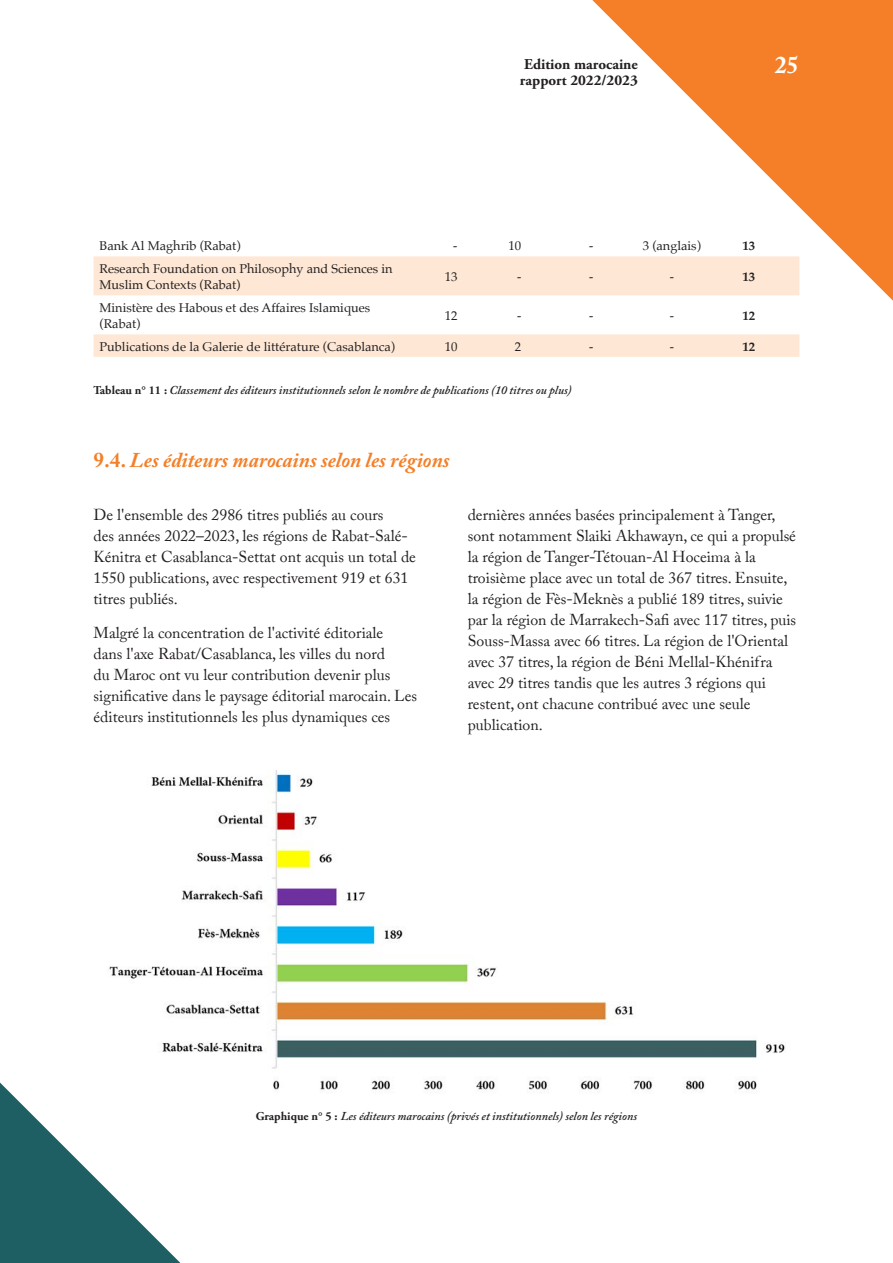
<style>
.page{position:relative;width:893px;height:1263px;background:#fff}
.page>*{position:absolute;margin:0;border:0;box-sizing:border-box;transform-origin:0 0}
.t1{font:700 24px "Adobe Caslon Pro";color:#fff}
.t2{font:italic 700 21px "Adobe Caslon Pro";color:#f47f28}
.t3{font:15.75px/21px "Adobe Caslon Pro";color:#231f20}
.t4{font:700 15px/16.5px "Adobe Garamond Pro";color:#231f20}
.t5{font:12.75px "Palatino";color:#231f20}
.t6{font:700 12.75px "Palatino";color:#231f20}
.t7{font:italic 600 12px "Adobe Caslon Pro";color:#231f20}
.s1{font-family:"Adobe Garamond Pro";font-weight:700;font-style:normal}
.s2{font-style:normal}
</style>
<div class="page">
<svg style="left:592px;top:0;width:301px;height:301px;fill:#f47f28"></svg>
<svg style="left:0;top:1082px;width:180px;height:181px"></svg>
<svg style="left:94px;top:256px;width:705px;height:101px;fill:#fee8d5"></svg>
<img style="left:106px;top:771px;width:679px;height:323px">
<p class="t4" style="left:520px;top:56px;width:119px">Edition marocaine rapport 2022/2023</p>
<h1 class="t1" style="left:775px;top:50px;width:25px">25</h1>
<p class="t5" style="left:100px;top:235px;width:143px">Bank Al Maghrib (Rabat)</p>
<p class="t5" style="left:100px;top:258px;width:295px">Research Foundation on Philosophy and Sciences in</p>
<p class="t5" style="left:100px;top:274px;width:143px">Muslim Contexts (Rabat(</p>
<p class="t5" style="left:100px;top:297px;width:272px">Ministère des Habous et des Affaires Islamiques</p>
<p class="t5" style="left:100px;top:313px;width:42px">(Rabat(</p>
<p class="t5" style="left:453px;top:235px;width:6px">-</p>
<p class="t5" style="left:508px;top:235px;width:14px">10</p>
<p class="t5" style="left:445px;top:266px;width:14px">13</p>
<p class="t5" style="left:517px;top:266px;width:6px">-</p>
<p class="t5" style="left:445px;top:305px;width:14px">12</p>
<p class="t5" style="left:517px;top:305px;width:6px">-</p>
<p class="t5" style="left:589px;top:235px;width:6px">-</p>
<p class="t5" style="left:643px;top:235px;width:60px">3 (anglais(</p>
<p class="t6" style="left:742px;top:235px;width:14px">13</p>
<p class="t5" style="left:589px;top:266px;width:6px">-</p>
<p class="t5" style="left:670px;top:266px;width:6px">-</p>
<p class="t6" style="left:742px;top:266px;width:14px">13</p>
<p class="t5" style="left:589px;top:305px;width:6px">-</p>
<p class="t5" style="left:670px;top:305px;width:6px">-</p>
<p class="t6" style="left:742px;top:305px;width:14px">12</p>
<p class="t5" style="left:100px;top:336px;width:297px">Publications de la Galerie de littérature (Casablanca(</p>
<p class="t7" style="left:94px;top:383px;width:480px"><span class="s1">Tableau °n 11 :</span> Classement des éditeurs institutionnels selon le nombre de publications (10 titres ou plus(</p>
<p class="t5" style="left:445px;top:336px;width:14px">10</p>
<p class="t5" style="left:515px;top:336px;width:8px">2</p>
<p class="t5" style="left:589px;top:336px;width:6px">-</p>
<p class="t5" style="left:670px;top:336px;width:6px">-</p>
<p class="t6" style="left:742px;top:336px;width:14px">12</p>
<p class="t2" style="left:94px;top:447px;width:358px"><span class="s2">9.4.</span> Les éditeurs marocains selon les régions</p>
<p class="t3" style="left:94px;top:504px;width:291px">De 'l ensemble des 2986 titres publiés au cours</p>
<p class="t3" style="left:94px;top:546px;width:324px">Kénitra et Casablanca-Settat ont acquis un total de</p>
<p class="t3" style="left:94px;top:525px;width:316px">des années 2022–2023, les régions de Rabat-Salé-</p>
<p class="t3" style="left:94px;top:567px;width:316px">1550 publications, avec respectivement 919 et 631 titres publiés.</p>
<p class="t3" style="left:94px;top:622px;width:325px">Malgré la concentration de 'l activité éditoriale<br>dans 'l axe Rabat/Casablanca, les villes du nord<br>du Maroc ont vu leur contribution devenir plus significative dans le paysage éditorial marocain. Les éditeurs institutionnels les plus dynamiques ces</p>
<p class="t3" style="left:468px;top:504px;width:330px">dernières années basées principalement à Tanger, sont notamment Slaiki Akhawayn, ce qui a propulsé la région de Tanger-Tétouan-Al Hoceima laà troisième place avec un total de 367 titres. Ensuite, la région de Fès-Meknès a publié 189 titres, suivie par la région de Marrakech-Safi avec 117 titres, puis Souss-Massa avec 66 titres. La région de 'l Oriental avec 37 titres la, région de Béni Mellal-Khénifra avec 29 titres tandis que les autres 3 régions qui restent, ont chacune contribué avec une seule publication.</p>
<p class="t7" style="left:256px;top:1109px;width:383px"><span class="s1">Graphique 5°n :</span> Les éditeurs marocains (privés et institutionnels) selon les régions</p>
</div>
